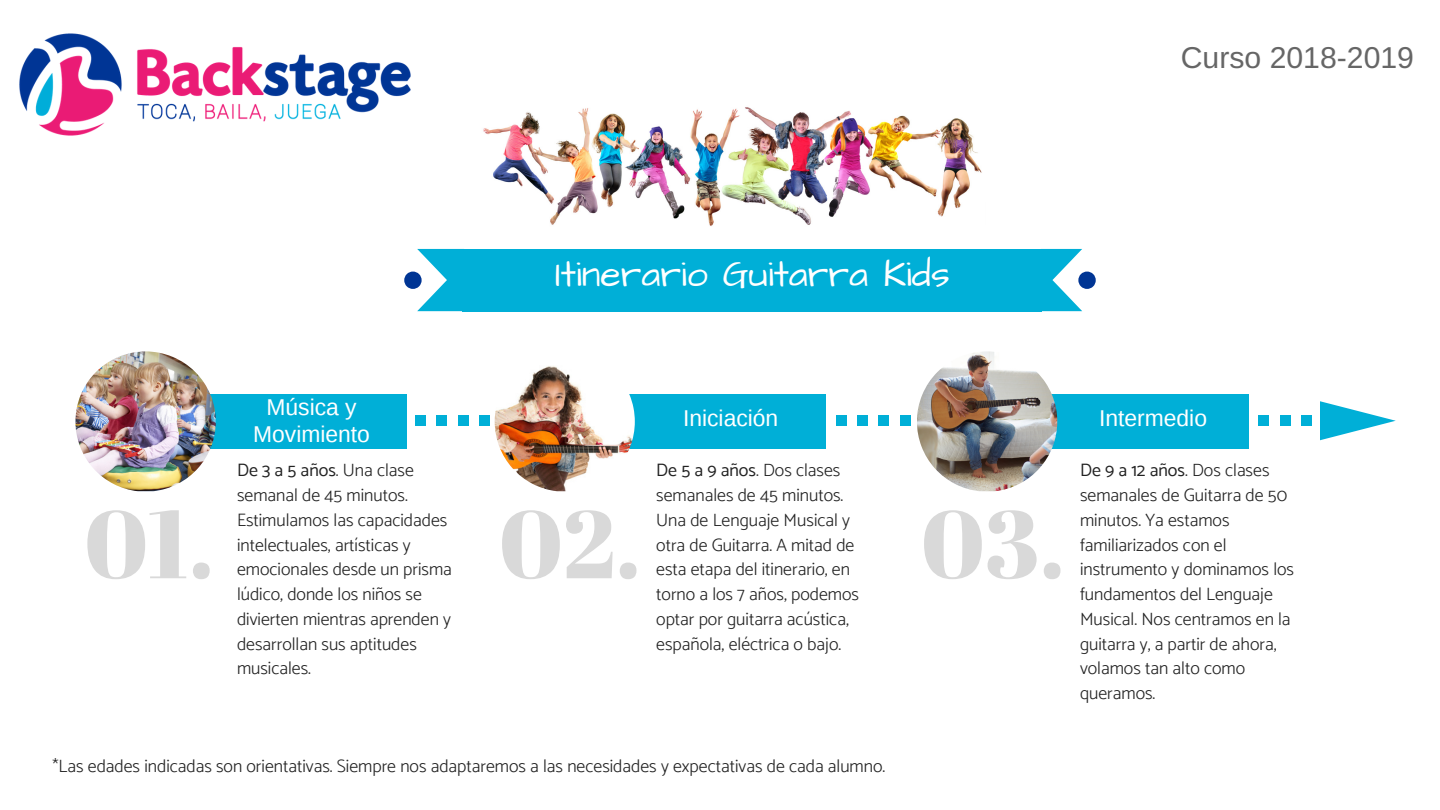
<style>
.page{position:relative;width:1440px;height:810px;background:#fff}
.page>*{position:absolute;margin:0;border:0;box-sizing:border-box;transform-origin:0 0}
.t1{font:95.6px "Abril Fatface";color:#d9d9d9}
.t2{font:37.5px "Architects Daughter";color:#fff}
.t3{font:30.2px "Arimo";color:#666}
.t4{font:22.9px/27px "Liberation Sans";color:#fff;text-align:center}
.t5{font:300 17.9px/24.8px "Catamaran";color:#222}
.s1{font-weight:400}
</style>
<div class="page">
<div style="left:479px;top:416px;width:11px;height:10px;background:#00afd7"></div>
<div style="left:436px;top:416px;width:11px;height:10px;background:#00afd7"></div>
<div style="left:415px;top:416px;width:11px;height:10px;background:#00afd7"></div>
<div style="left:458px;top:416px;width:10px;height:10px;background:#00afd7"></div>
<div style="left:215px;top:394px;width:192px;height:55px;background:#00afd7"></div>
<img style="left:75px;top:352px;width:141px;height:139px">
<div style="left:1301px;top:415px;width:11px;height:10px;background:#00afd7"></div>
<div style="left:1259px;top:415px;width:10px;height:10px;background:#00afd7"></div>
<div style="left:1280px;top:415px;width:11px;height:10px;background:#00afd7"></div>
<div style="left:900px;top:416px;width:10px;height:10px;background:#00afd7"></div>
<div style="left:857px;top:416px;width:11px;height:10px;background:#00afd7"></div>
<div style="left:836px;top:416px;width:11px;height:10px;background:#00afd7"></div>
<div style="left:878px;top:416px;width:11px;height:10px;background:#00afd7"></div>
<div style="left:634px;top:394px;width:192px;height:55px;background:#00afd7"></div>
<img style="left:495px;top:366px;width:140px;height:125px">
<div style="left:1057px;top:394px;width:192px;height:55px;background:#00afd7"></div>
<img style="left:917px;top:352px;width:140px;height:139px">
<img style="left:19px;top:33px;width:392px;height:103px">
<div style="left:463px;top:249px;width:579px;height:62px;background:#00afd7"></div>
<svg style="left:1042px;top:249px;width:54px;height:62px"></svg>
<svg style="left:404px;top:249px;width:59px;height:62px"></svg>
<svg style="left:1320px;top:401px;width:76px;height:39px"></svg>
<img style="left:483px;top:107px;width:499px;height:119px">
<h3 class="t3" style="left:1181px;top:40px;width:235px">Curso 2018-2019</h3>
<h2 class="t2" style="left:555px;top:249px;width:396px">Itinerario Guitarra Kids</h2>
<h1 class="t1" style="left:85px;top:477px;width:131px">01.</h1>
<p class="t4" style="left:253px;top:393px;width:118px">Música y<br>Movimiento</p>
<p class="t5" style="left:237px;top:458px;width:216px"><span class="s1">De 3 a 5 años</span>. Una clase semanal de 45 minutos.<br>Estimulamos las capacidades intelectuales, artísticas y emocionales desde un prisma lúdico, donde los niños se divierten mientras aprenden y desarrollan sus aptitudes musicales.</p>
<h1 class="t1" style="left:499px;top:477px;width:143px">02.</h1>
<p class="t4" style="left:683px;top:405px;width:97px">Iniciación</p>
<p class="t5" style="left:656px;top:458px;width:204px"><span class="s1">De 5 a 9 años</span>. Dos clases semanales de 45 minutos.<br>Una de Lenguaje Musical y otra de Guitarra. A mitad de esta etapa del itinerario, en torno a los 7 años, podemos optar por guitarra acústica, española, eléctrica o bajo.</p>
<p class="t5" style="left:52px;top:753px;width:834px">*Las edades indicadas son orientativas. Siempre nos adaptaremos a las necesidades y expectativas de cada alumno.</p>
<h1 class="t1" style="left:921px;top:477px;width:145px">03.</h1>
<p class="t4" style="left:1099px;top:405px;width:110px">Intermedio</p>
<p class="t5" style="left:1080px;top:458px;width:216px"><span class="s1">De 9 a 12 años</span>. Dos clases semanales de Guitarra de 50 minutos. Ya estamos familiarizados con el instrumento y dominamos los fundamentos del Lenguaje<br>Musical. Nos centramos en la guitarra y, a partir de ahora, volamos tan alto como queramos.</p>
</div>
